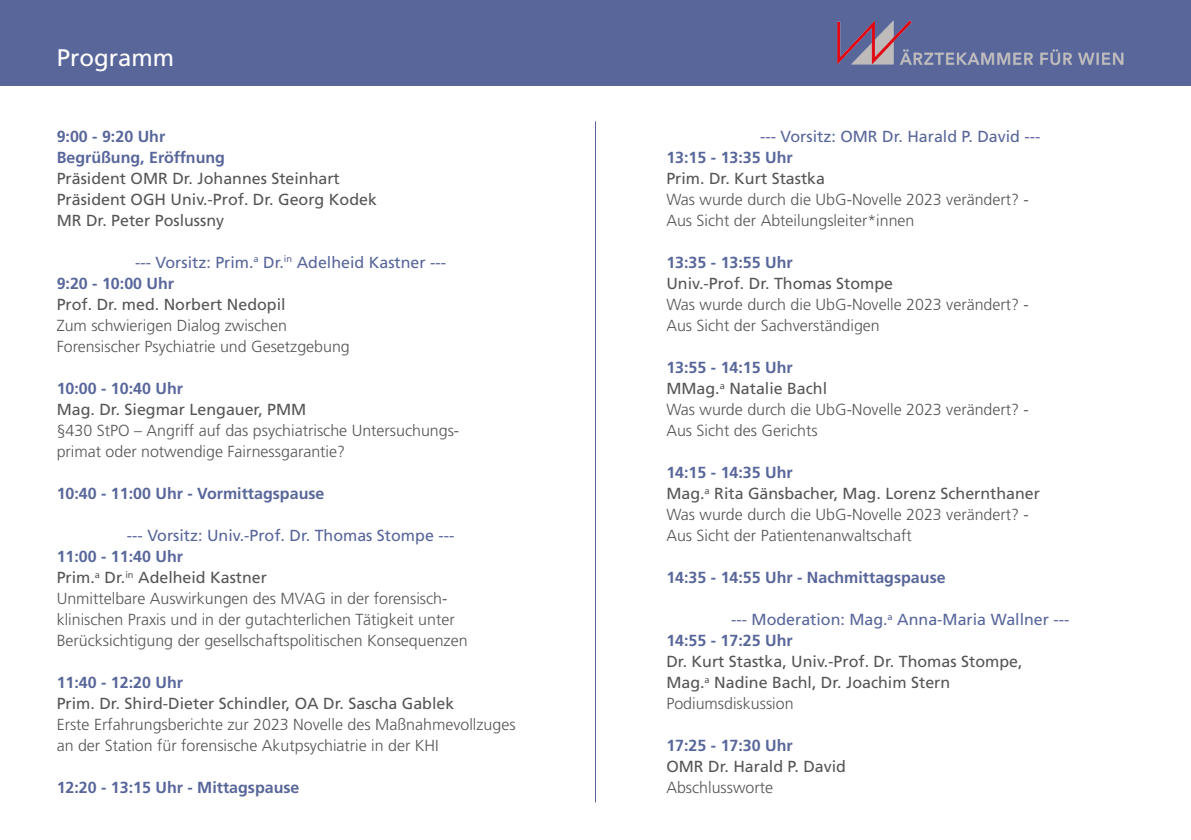
<style>
.page{position:relative;width:1191px;height:840px;background:#fff}
.page>*{position:absolute;margin:0;border:0;box-sizing:border-box;transform-origin:0 0}
.t1{font:24px "Frutiger LT Std";color:#fff}
.t2{font:300 16px/21px "Frutiger LT Std";color:#575656}
.t3{font:16px/21px "Frutiger LT Std";color:#575656}
.t4{font:700 16px/21px "Frutiger LT Std";color:#58669a}
.t5{font:16px/21px "Frutiger LT Std";color:#58669a}
.s1{font-weight:700}
.s2{font-weight:700;color:#58669a}
.s3{font-weight:400}
.s4{font-weight:300}
</style>
<div class="page">
<div style="left:0;top:0;width:1191px;height:85px;background:#58669a"></div>
<hr style="left:595px;top:121px;width:1px;height:680px;background:#58669a">
<img style="left:837px;top:20px;width:287px;height:46px">
<h1 class="t1" style="left:57px;top:43px;width:119px">Programm</h1>
<p class="t4" style="left:57px;top:125px;width:170px">9:00 - 9:20 Uhr<br>Begrüßung, Eröffnung</p>
<p class="t3" style="left:57px;top:167px;width:322px">Präsident OMR Dr. Johannes Steinhart<br>Präsident OGH Univ.-Prof. Dr. Georg Kodek<br>MR Dr. Peter Poslussny</p>
<p class="t5" style="left:57px;top:251px;width:391px;text-indent:78px">--- Vorsitz: Prim.<sup>a</sup> Dr.<sup>in</sup> Adelheid Kastner ---<br><span class="s1">9:20 - 10:00 Uhr</span></p>
<p class="t3" style="left:57px;top:293px;width:230px">Prof. Dr. med. Norbert Nedopil</p>
<p class="t2" style="left:57px;top:315px;width:295px">Zum schwierigen Dialog zwischen<br>Forensischer Psychiatrie und Gesetzgebung</p>
<p class="t4" style="left:57px;top:377px;width:128px">10:00 - 10:40 Uhr</p>
<p class="t3" style="left:57px;top:398px;width:251px">Mag. Dr. Siegmar Lengauer, PMM</p>
<p class="t2" style="left:57px;top:420px;width:404px">§430 StPO – Angriff auf das psychiatrische Untersuchungs&shy;primat oder notwendige Fairnessgarantie?</p>
<p class="t4" style="left:57px;top:482px;width:269px">10:40 - 11:00 Uhr - Vormittagspause</p>
<p class="t5" style="left:127px;top:524px;width:329px">--- Vorsitz: Univ.-Prof. Dr. Thomas Stompe ---</p>
<p class="t2" style="left:57px;top:546px;width:412px"><span class="s2">11:00 - 11:40 Uhr<br></span><span class="s3">Prim.</span><sup>a</sup> <span class="s3">Dr.</span><sup>in</sup> <span class="s3">Adelheid Kastner<br></span>Unmittelbare Auswirkungen des MVAG in der forensisch&shy;klinischen Praxis und in der gutachterlichen Tätigkeit unter Berücksichtigung der gesellschaftspolitischen Konsequenzen</p>
<p class="t4" style="left:57px;top:671px;width:128px">11:40 - 12:20 Uhr</p>
<p class="t3" style="left:57px;top:692px;width:399px">Prim. Dr. Shird-Dieter Schindler, OA Dr. Sascha Gablek</p>
<p class="t2" style="left:57px;top:714px;width:460px">Erste Erfahrungsberichte zur 2023 Novelle des Maßnahmevollzuges an der Station für forensische Akutpsychiatrie in der KHI</p>
<p class="t4" style="left:57px;top:776px;width:244px">12:20 - 13:15 Uhr - Mittagspause</p>
<p class="t5" style="left:760px;top:125px;width:282px">--- Vorsitz: OMR Dr. Harald P. David ---</p>
<p class="t4" style="left:666px;top:146px;width:128px">13:15 - 13:35 Uhr</p>
<p class="t3" style="left:666px;top:167px;width:160px">Prim. Dr. Kurt Stastka</p>
<p class="t2" style="left:666px;top:189px;width:364px">Was wurde durch die UbG-Novelle 2023 verändert? -<br>Aus Sicht der Abteilungsleiter*innen</p>
<p class="t4" style="left:666px;top:251px;width:128px">13:35 - 13:55 Uhr</p>
<p class="t3" style="left:666px;top:272px;width:228px">Univ.-Prof. Dr. Thomas Stompe</p>
<p class="t2" style="left:666px;top:294px;width:364px">Was wurde durch die UbG-Novelle 2023 verändert? -<br>Aus Sicht der Sachverständigen</p>
<p class="t2" style="left:666px;top:357px;width:364px"><span class="s2">13:55 - 14:15 Uhr<br></span><span class="s3">MMag.</span><sup>a</sup> <span class="s3">Natalie Bachl<br></span>Was wurde durch die UbG-Novelle 2023 verändert? -<br>Aus Sicht des Gerichts</p>
<p class="t2" style="left:666px;top:462px;width:375px"><span class="s2">14:15 - 14:35 Uhr<br></span><span class="s3">Mag.</span><sup>a</sup> <span class="s3">Rita Gänsbacher, Mag. Lorenz Schernthaner </span>Was wurde durch die UbG-Novelle 2023 verändert? - Aus Sicht der Patientenanwaltschaft</p>
<p class="t4" style="left:666px;top:566px;width:281px">14:35 - 14:55 Uhr - Nachmittagspause</p>
<p class="t5" style="left:666px;top:608px;width:404px;text-indent:65px">--- Moderation: Mag.<sup>a</sup> Anna-Maria Wallner ---<br><span class="s1">14:55 - 17:25 Uhr</span></p>
<p class="t3" style="left:666px;top:650px;width:357px">Dr. Kurt Stastka, Univ.-Prof. Dr. Thomas Stompe,<br>Mag.<sup>a</sup> Nadine Bachl, Dr. Joachim Stern<br><span class="s4">Podiumsdiskussion</span></p>
<p class="t4" style="left:666px;top:734px;width:128px">17:25 - 17:30 Uhr</p>
<p class="t3" style="left:666px;top:755px;width:181px">OMR Dr. Harald P. David</p>
<p class="t2" style="left:666px;top:777px;width:108px">Abschlussworte</p>
</div>
